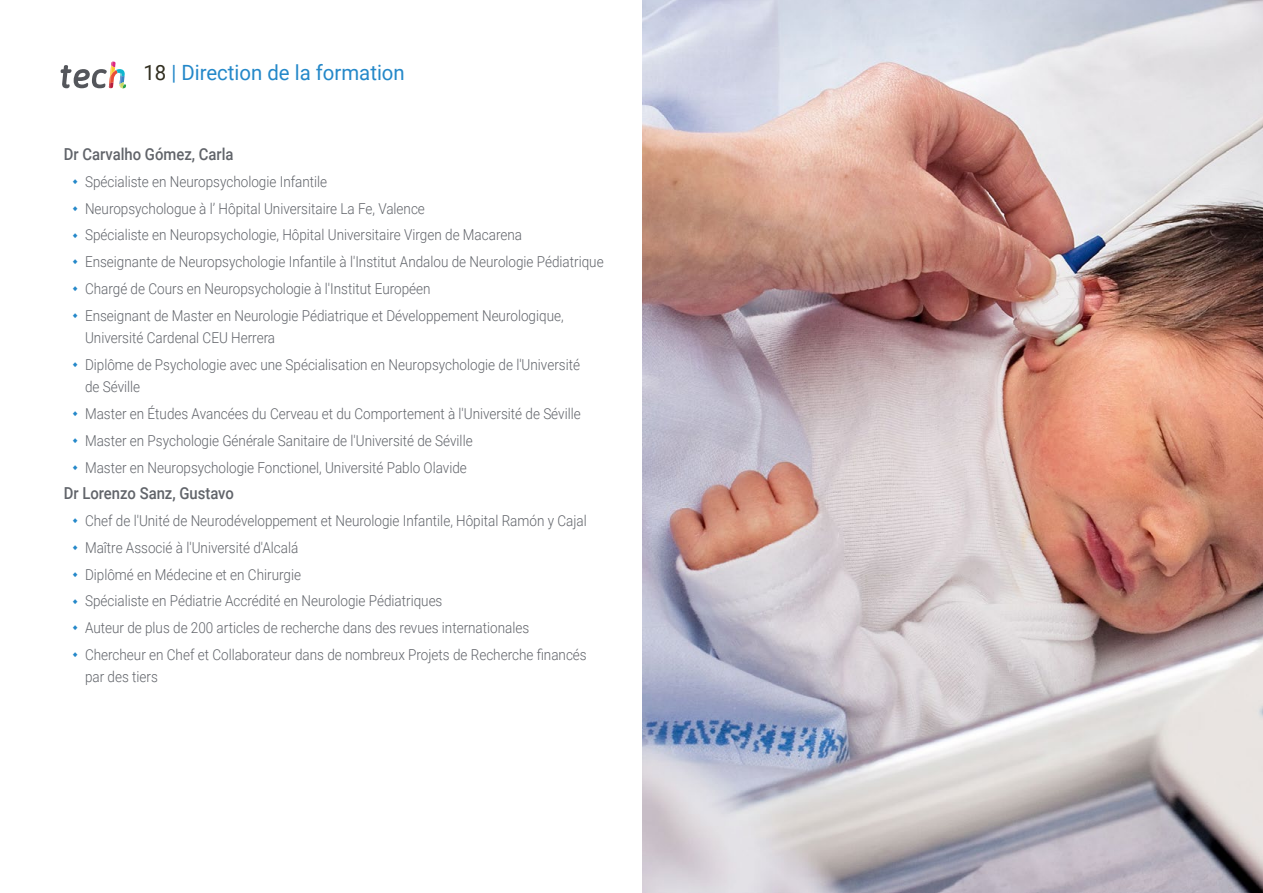
<style>
.page{position:relative;width:1263px;height:893px;background:#fff}
.page>*{position:absolute;margin:0;border:0;box-sizing:border-box;transform-origin:0 0}
.t1{font:21px "Roboto";color:#2488c9}
.t2{font:500 16.5px "Roboto";color:#61646a;scale:.9 1}
.t3{font:300 15px/26.7px "Roboto";color:#61646a;scale:.9 1}
.s1{color:#312e20}
</style>
<div class="page">
<svg style="left:61px;top:62px;width:65px;height:27px"></svg>
<img style="left:642px;top:0;width:621px;height:893px">
<h1 class="t1" style="left:144px;top:57px;width:263px"><span class="s1">18</span> | Direction de la formation</h1>
<p class="t2" style="left:64px;top:143px;width:190px">Dr Carvalho Gómez, Carla</p>
<p class="t3" style="left:85px;top:168px;width:578px">Spécialiste en Neuropsychologie Infantile<br>Neuropsychologue à l’ Hôpital Universitaire La Fe, Valence<br>Spécialiste en Neuropsychologie, Hôpital Universitaire Virgen de Macarena<br>Enseignante de Neuropsychologie Infantile à l'Institut Andalou de Neurologie Pédiatrique Chargé de Cours en Neuropsychologie à l'Institut Européen<br>Enseignant de Master en Neurologie Pédiatrique et Développement Neurologique,</p>
<p class="t3" style="left:85px;top:324px;width:551px">Université Cardenal CEU Herrera<br>Diplôme de Psychologie avec une Spécialisation en Neuropsychologie de l'Université</p>
<p class="t3" style="left:85px;top:373px;width:552px">de Séville<br>Master en Études Avancées du Cerveau et du Comportement à l'Université de Séville Master en Psychologie Générale Sanitaire de l'Université de Séville<br>Master en Neuropsychologie Fonctionel, Université Pablo Olavide</p>
<p class="t2" style="left:64px;top:482px;width:191px">Dr Lorenzo Sanz, Gustavo</p>
<p class="t3" style="left:85px;top:507px;width:559px">Chef de l'Unité de Neurodéveloppement et Neurologie Infantile, Hôpital Ramón y Cajal Maître Associé à l'Université d'Alcalá<br>Diplômé en Médecine et en Chirurgie<br>Spécialiste en Pédiatrie Accrédité en Neurologie Pédiatriques<br>Auteur de plus de 200 articles de recherche dans des revues internationales Chercheur en Chef et Collaborateur dans de nombreux Projets de Recherche financés</p>
<p class="t3" style="left:85px;top:663px;width:82px">par des tiers</p>
</div>
